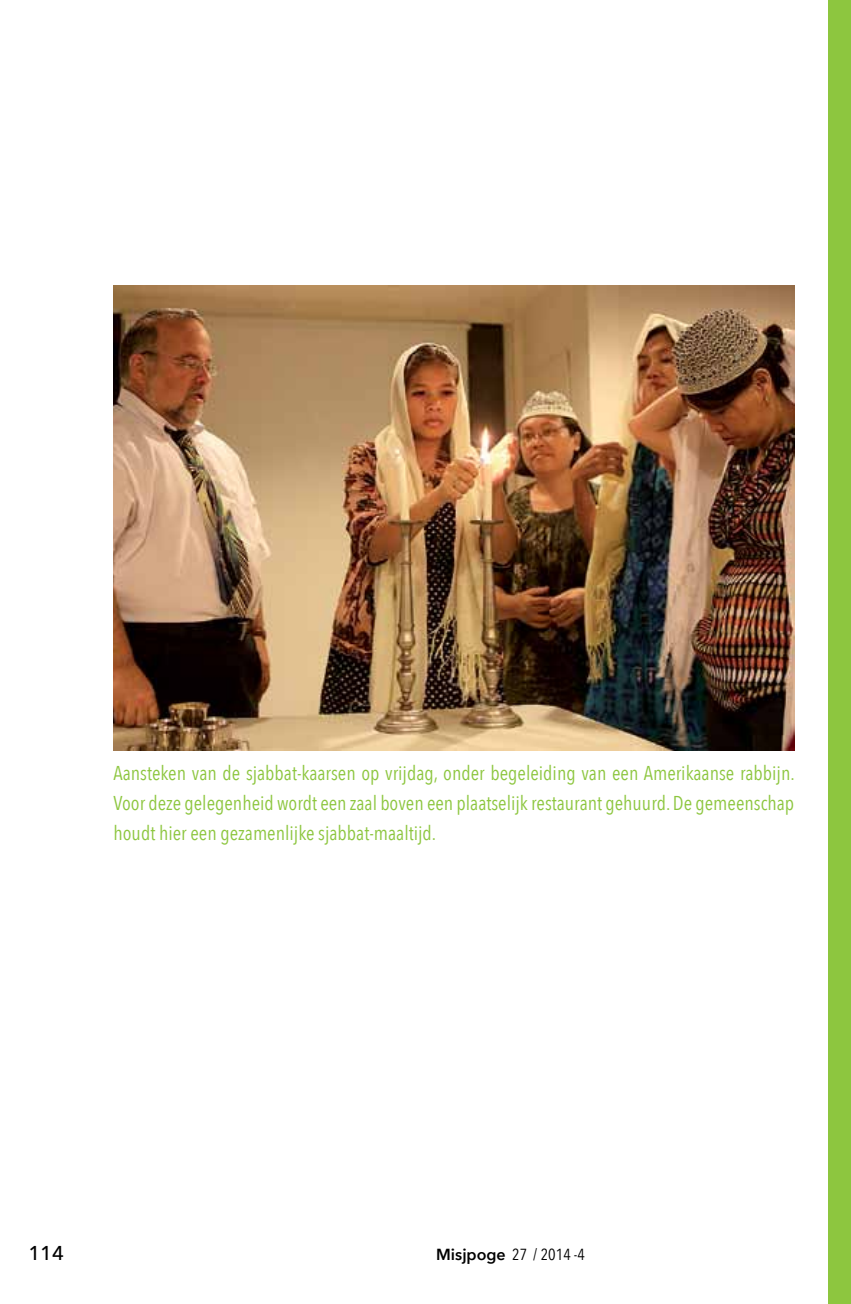
<style>
.page{position:relative;width:851px;height:1304px;background:#fff}
.page>*{position:absolute;margin:0;border:0;box-sizing:border-box;transform-origin:0 0}
.t1{font:20px/30px "Avenir Next Condensed";color:#8dc63f;text-align:justify}
.t2{font:500 20px "Avenir Next";color:#000}
.t3{font:16px "Avenir Next Condensed";color:#000}
.s1{font-family:"Avenir Next";font-weight:600}
</style>
<div class="page">
<div style="left:828px;top:0;width:22px;height:1304px;background:#8dc63f"></div>
<img style="left:114px;top:285px;width:680px;height:465px">
<p class="t1" style="left:113px;top:757px;width:682px">Aansteken van de sjabbat-kaarsen op vrijdag, onder begeleiding van een Amerikaanse rabbijn.<br>Voor deze gelegenheid wordt een zaal boven een plaatselijk restaurant gehuurd. De gemeenschap houdt hier een gezamenlijke sjabbat-maaltijd.</p>
<p class="t2" style="left:28px;top:1236px;width:37px">114</p>
<p class="t3" style="left:436px;top:1241px;width:150px"><span class="s1">Misjpoge</span> 27 / 2014 -4</p>
</div>
